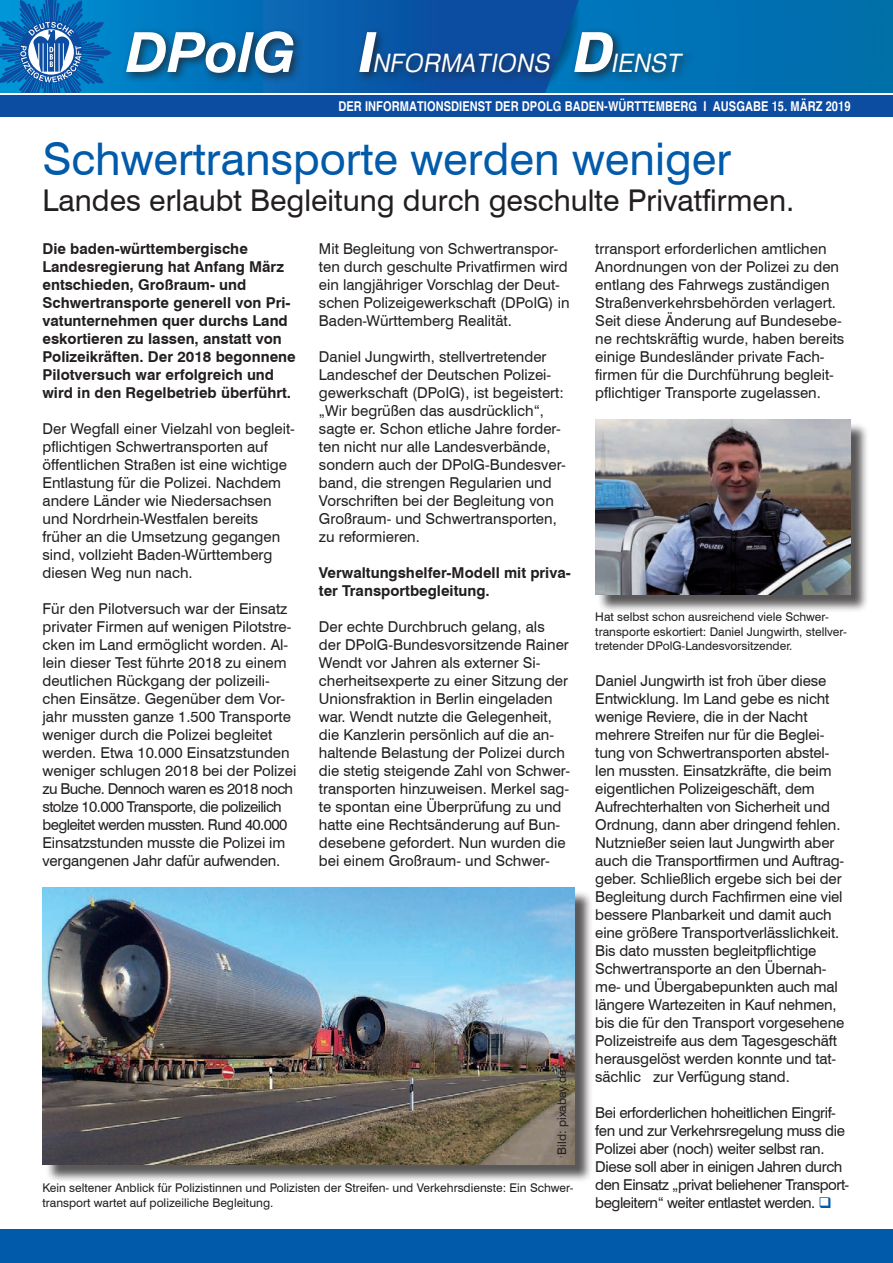
<style>
.page{position:relative;width:893px;height:1263px;background:#fff}
.page>*{position:absolute;margin:0;border:0;box-sizing:border-box;transform-origin:0 0}
.t1{font:45px "Swiss 721 BT";color:#015aaa}
.t2{font:30px "Swiss 721 BT";color:#231f20}
.t3{font:italic 25.5px "Heldustry FT";letter-spacing:.04em;color:#fff;scale:.92 1}
.t4{font:15px/18px "Swiss 721 BT";color:#231f20}
.t5{font:700 15px/18px "Swiss 721 BT";color:#231f20}
.t6{font:15px/18px "Swiss 721 BT";letter-spacing:-.025em;color:#231f20}
.t7{font:700 condensed 13.5px "Helvetica";letter-spacing:.005em;color:#fff}
.t8{font:12px/14.4px "Swiss 721 BT";color:#231f20}
.s1{font-weight:900;font-size:55.5px}
.s2{color:#015aaa}
</style>
<div class="page">
<div style="left:0;top:1229px;width:893px;height:34px;background:#015aaa"></div>
<div style="left:0;top:0;width:893px;height:94px;background:#0070b1"></div>
<svg style="left:112px;top:0;width:471px;height:94px"></svg>
<svg style="left:0;top:0;width:112px;height:94px;background:#237bbe"></svg>
<div style="left:122px;top:27px;width:182px;height:57px;background:#231f20;opacity:.75"></div>
<svg style="left:126px;top:31px;width:167px;height:42px"></svg>
<div style="left:0;top:95px;width:893px;height:21px;background:#0d4da1"></div>
<div style="left:355px;top:27px;width:338px;height:56px;background:#231f20;opacity:.75"></div>
<div style="left:45px;top:890px;width:548px;height:293px;background:#231f20;opacity:.75"></div>
<img style="left:43px;top:888px;width:531px;height:276px">
<div style="left:598px;top:422px;width:271px;height:191px;background:#231f20;opacity:.75"></div>
<img style="left:595px;top:420px;width:255px;height:174px">
<h3 class="t3" style="left:355px;top:48px;width:355px"><span class="s1">I</span>NFORMATIONS <span class="s1">D</span>IENST</h3>
<p class="t7" style="left:338px;top:98px;width:514px">DER INFORMATIONSDIENST DER DPOLG BADEN-WÜRTTEMBERG I AUSGABE 15. MÄRZ 2019</p>
<h1 class="t1" style="left:43px;top:131px;width:690px">Schwertransporte werden weniger</h1>
<h2 class="t2" style="left:43px;top:182px;width:753px">Landes erlaubt Begleitung durch geschulte Privatfirmen.</h2>
<p class="t5" style="left:43px;top:239px;width:255px">Die baden-württembergische Landesregierung hat Anfang März entschieden, Großraum- und Schwertransporte generell von Pri&shy;vatunternehmen quer durchs Land eskortieren zu lassen, anstatt von Polizeikräften. Der 2018 begonnene Pilotversuch war erfolgreich und wird in den Regelbetrieb überführt.</p>
<p class="t4" style="left:43px;top:419px;width:254px">Der Wegfall einer Vielzahl von begleit&shy;pflichtigen Schwertransporten auf öffentlichen Straßen ist eine wichtige Entlastung für die Polizei. Nachdem andere Länder wie Niedersachsen und Nordrhein-Westfalen bereits früher an die Umsetzung gegangen sind, vollzieht Baden-Württemberg diesen Weg nun nach.</p>
<p class="t4" style="left:43px;top:599px;width:255px">Für den Pilotversuch war der Einsatz privater Firmen auf wenigen Pilotstre&shy;cken im Land ermöglicht worden. Al&shy;lein dieser Test führte 2018 zu einem deutlichen Rückgang der polizeili&shy;chen Einsätze. Gegenüber dem Vor&shy;jahr mussten ganze 1.500 Transporte weniger durch die Polizei begleitet werden. Etwa 10.000 Einsatzstunden weniger schlugen 2018 bei der Polizei zu Buche. Dennoch waren es 2018 noch stolze 10.000 Transporte, die polizeilich begleitet werden mussten. Rund 40.000<br>Einsatzstunden musste die Polizei im vergangenen Jahr dafür aufwenden.</p>
<p class="t4" style="left:319px;top:239px;width:252px">Mit Begleitung von Schwertranspor&shy;ten durch geschulte Privatfirmen wird ein langjähriger Vorschlag der Deut&shy;schen Polizeigewerkschaft (DPolG) in Baden-Württemberg Realität.</p>
<p class="t4" style="left:319px;top:347px;width:248px">Daniel Jungwirth, stellvertretender Landeschef der Deutschen Polizei&shy;gewerkschaft (DPolG), ist begeistert: „Wir begrüßen das ausdrücklich“, sagte er. Schon etliche Jahre forder&shy;ten nicht nur alle Landesverbände, sondern auch der DPolG-Bundesver&shy;band, die strengen Regularien und Vorschriften bei der Begleitung von Großraum- und Schwertransporten, zu reformieren.</p>
<p class="t5" style="left:319px;top:563px;width:253px">Verwaltungshelfer-Modell mit priva&shy;ter Transportbegleitung.</p>
<p class="t4" style="left:319px;top:617px;width:253px">Der echte Durchbruch gelang, als der DPolG-Bundesvorsitzende Rainer Wendt vor Jahren als externer Si&shy;cherheitsexperte zu einer Sitzung der Unionsfraktion in Berlin eingeladen war. Wendt nutzte die Gelegenheit, die Kanzlerin persönlich auf die an&shy;haltende Belastung der Polizei durch die stetig steigende Zahl von Schwer&shy;transporten hinzuweisen. Merkel sag&shy;te spontan eine Überprüfung zu und hatte eine Rechtsänderung auf Bun&shy;desebene gefordert. Nun wurden die bei einem Großraum- und Schwer-</p>
<p class="t8" style="left:555px;top:1154px;width:87px;rotate:-90deg">Bild: pixabay.de</p>
<p class="t8" style="left:43px;top:1181px;width:532px">Kein seltener Anblick für Polizistinnen und Polizisten der Streifen- und Verkehrsdienste: Ein Schwer&shy;transport wartet auf polizeiliche Begleitung.</p>
<p class="t4" style="left:595px;top:239px;width:251px">trransport erforderlichen amtlichen Anordnungen von der Polizei zu den entlang des Fahrwegs zuständigen Straßenverkehrsbehörden verlagert.<br>Seit diese Änderung auf Bundesebe&shy;ne rechtskräftig wurde, haben bereits einige Bundesländer private Fach&shy;firmen für die Durchführung begleit&shy;pflichtiger Transporte zugelassen.</p>
<p class="t8" style="left:595px;top:610px;width:253px">Hat selbst schon ausreichend viele Schwer&shy;transporte eskortiert: Daniel Jungwirth, stellver&shy;tretender DPolG-Landesvorsitzender.</p>
<p class="t4" style="left:595px;top:671px;width:250px">Daniel Jungwirth ist froh über diese Entwicklung. Im Land gebe es nicht wenige Reviere, die in der Nacht mehrere Streifen nur für die Beglei&shy;tung von Schwertransporten abstel&shy;len mussten. Einsatzkräfte, die beim eigentlichen Polizeigeschäft, dem Aufrechterhalten von Sicherheit und Ordnung, dann aber dringend fehlen.<br>Nutznießer seien laut Jungwirth aber auch die Transportfirmen und Auftrag&shy;geber. Schließlich ergebe sich bei der Begleitung durch Fachfirmen eine viel bessere Planbarkeit und damit auch eine größere Transportverlässlichkeit.<br>Bis dato mussten begleitpflichtige Schwertransporte an den Übernah&shy;me- und Übergabepunkten auch mal längere Wartezeiten in Kauf nehmen, bis die für den Transport vorgesehene Polizeistreife aus dem Tagesgeschäft herausgelöst werden konnte und tat&shy;sächlic zur Verfügung stand.</p>
<p class="t6" style="left:595px;top:1103px;width:255px">Bei erforderlichen hoheitlichen Eingrif&shy;fen und zur Verkehrsregelung muss die Polizei aber (noch) weiter selbst ran.<br>Diese soll aber in einigen Jahren durch den Einsatz „privat beliehener Transport&shy;begleitern“ weiter entlastet werden. <span class="s2">❑</span></p>
</div>
